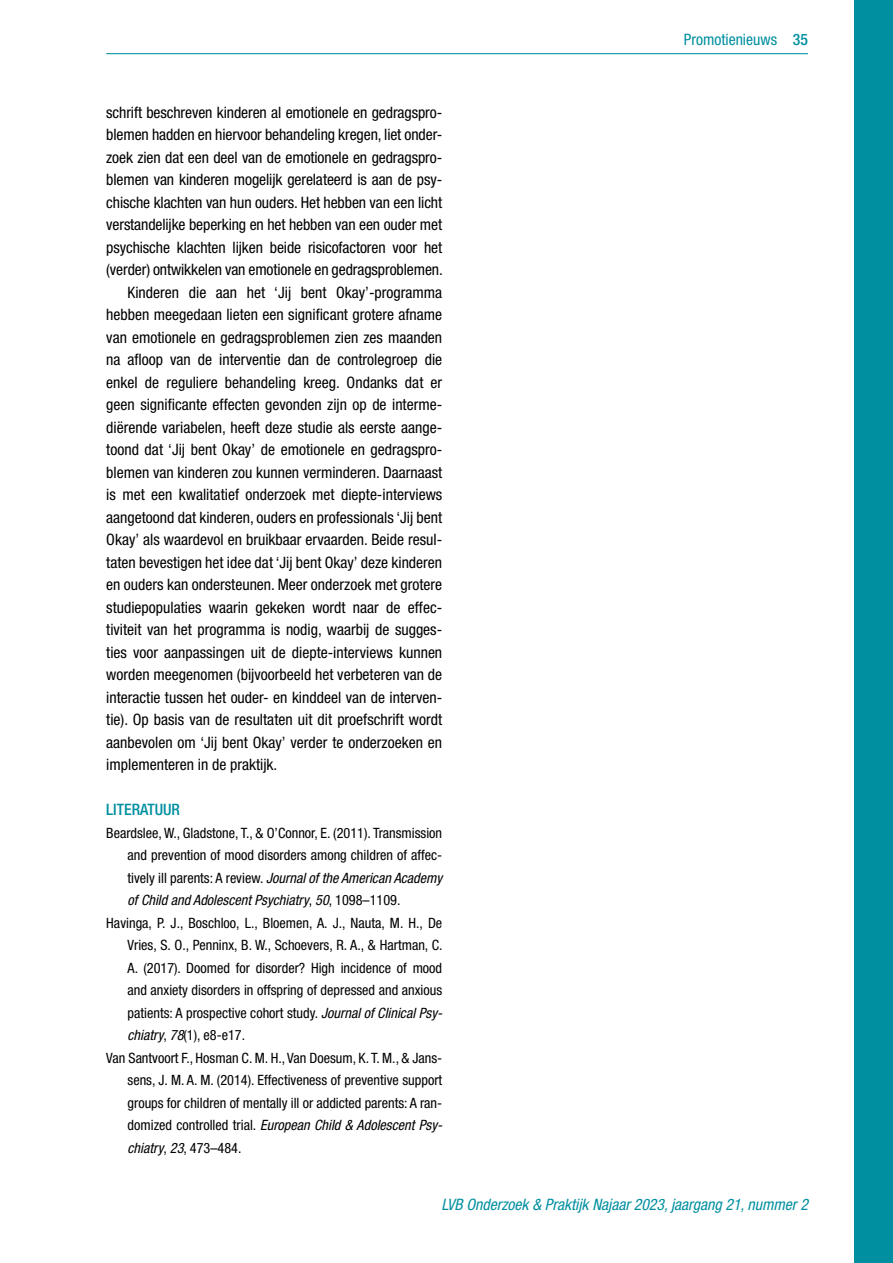
<style>
.page{position:relative;width:893px;height:1263px;background:#fff}
.page>*{position:absolute;margin:0;border:0;box-sizing:border-box;transform-origin:0 0}
.Normal_LVB_inspring{font:condensed 15.75px/22.5px "Helvetica Neue LT Std";color:#000;text-align:justify}
.t1{font:italic condensed 15.75px "Helvetica Neue LT Std";color:#008fa0}
.Normal_LVB{font:condensed 15.75px "Helvetica Neue LT Std";color:#008fa0}
.heading_2_LVB{font:500 condensed 15.75px "Helvetica Neue LT Std";color:#008fa0}
.Normal_LVB_inspring-2{font:condensed 14.25px/22.5px "Helvetica Neue LT Std";color:#000;text-align:justify}
.s1{font-style:italic}
.s2{font-weight:500}
</style>
<div class="page">
<hr style="left:106px;top:53px;width:702px;height:1px;background:#008fa0">
<div style="left:855px;top:0;width:38px;height:1263px;background:#008fa0"></div>
<p class="Normal_LVB_inspring" style="left:106px;top:101px;width:338px">schrift beschreven kinderen al emotionele en gedragspro&shy;blemen hadden en hiervoor behandeling kregen, liet onder&shy;zoek zien dat een deel van de emotionele en gedragspro&shy;blemen van kinderen mogelijk gerelateerd is aan de psy&shy;chische klachten van hun ouders. Het hebben van een licht verstandelijke beperking en het hebben van een ouder met psychische klachten lijken beide risicofactoren voor het (verder) ontwikkelen van emotionele en gedragsproblemen.</p>
<p class="Normal_LVB_inspring" style="left:106px;top:281px;width:337px;text-indent:21px">Kinderen die aan het ‘Jij bent Okay’-programma hebben meegedaan lieten een significant grotere afname van emotionele en gedragsproblemen zien zes maanden na afloop van de interventie dan de controlegroep die enkel de reguliere behandeling kreeg. Ondanks dat er geen significante effecten gevonden zijn op de interme&shy;diërende variabelen, heeft deze studie als eerste aange&shy;toond dat ‘Jij bent Okay’ de emotionele en gedragspro&shy;blemen van kinderen zou kunnen verminderen. Daarnaast is met een kwalitatief onderzoek met diepte-interviews aangetoond dat kinderen, ouders en professionals ‘Jij bent Okay’ als waardevol en bruikbaar ervaarden. Beide resul&shy;taten bevestigen het idee dat ‘Jij bent Okay’ deze kinderen en ouders kan ondersteunen. Meer onderzoek met grotere studiepopulaties waarin gekeken wordt naar de effec&shy;tiviteit van het programma is nodig, waarbij de sugges&shy;ties voor aanpassingen uit de diepte-interviews kunnen worden meegenomen (bijvoorbeeld het verbeteren van de interactie tussen het ouder- en kinddeel van de interven&shy;tie). Op basis van de resultaten uit dit proefschrift wordt aanbevolen om ‘Jij bent Okay’ verder te onderzoeken en implementeren in de praktijk.</p>
<p class="heading_2_LVB" style="left:106px;top:800px;width:75px">LITERATUUR</p>
<p class="Normal_LVB_inspring-2" style="left:128px;top:821px;width:316px;text-indent:-21px">Beardslee, W., Gladstone, T., &amp; O’Connor, E. (2011). Transmission and prevention of mood disorders among children of affec&shy;tively ill parents: A review. <span class="s1">Journal of the American Academy of Child and Adolescent Psychiatry</span>, <span class="s1">50</span>, 1098–1109.</p>
<p class="Normal_LVB_inspring-2" style="left:128px;top:911px;width:317px;text-indent:-21px">Havinga, P. J., Boschloo, L., Bloemen, A. J., Nauta, M. H., De Vries, S. O., Penninx, B. W., Schoevers, R. A., &amp; Hartman, C.<br>A. (2017). Doomed for disorder? High incidence of mood and anxiety disorders in offspring of depressed and anxious patients: A prospective cohort study. <span class="s1">Journal of Clinical Psy&shy;chiatry</span>, <span class="s1">78</span>(1), e8-e17.</p>
<p class="Normal_LVB_inspring-2" style="left:128px;top:1046px;width:316px;text-indent:-21px">Van Santvoort F., Hosman C. M. H., Van Doesum, K. T. M., &amp; Jans&shy;sens, J. M. A. M. (2014). Effectiveness of preventive support groups for children of mentally ill or addicted parents: A ran&shy;domized controlled trial. <span class="s1">European Child &amp; Adolescent Psy&shy;chiatry</span>, <span class="s1">23</span>, 473–484.</p>
<p class="Normal_LVB" style="left:684px;top:31px;width:126px">Promotienieuws <span class="s2">35</span></p>
<p class="t1" style="left:441px;top:1196px;width:368px">LVB Onderzoek &amp; Praktijk Najaar 2023, jaargang 21, nummer 2</p>
</div>
